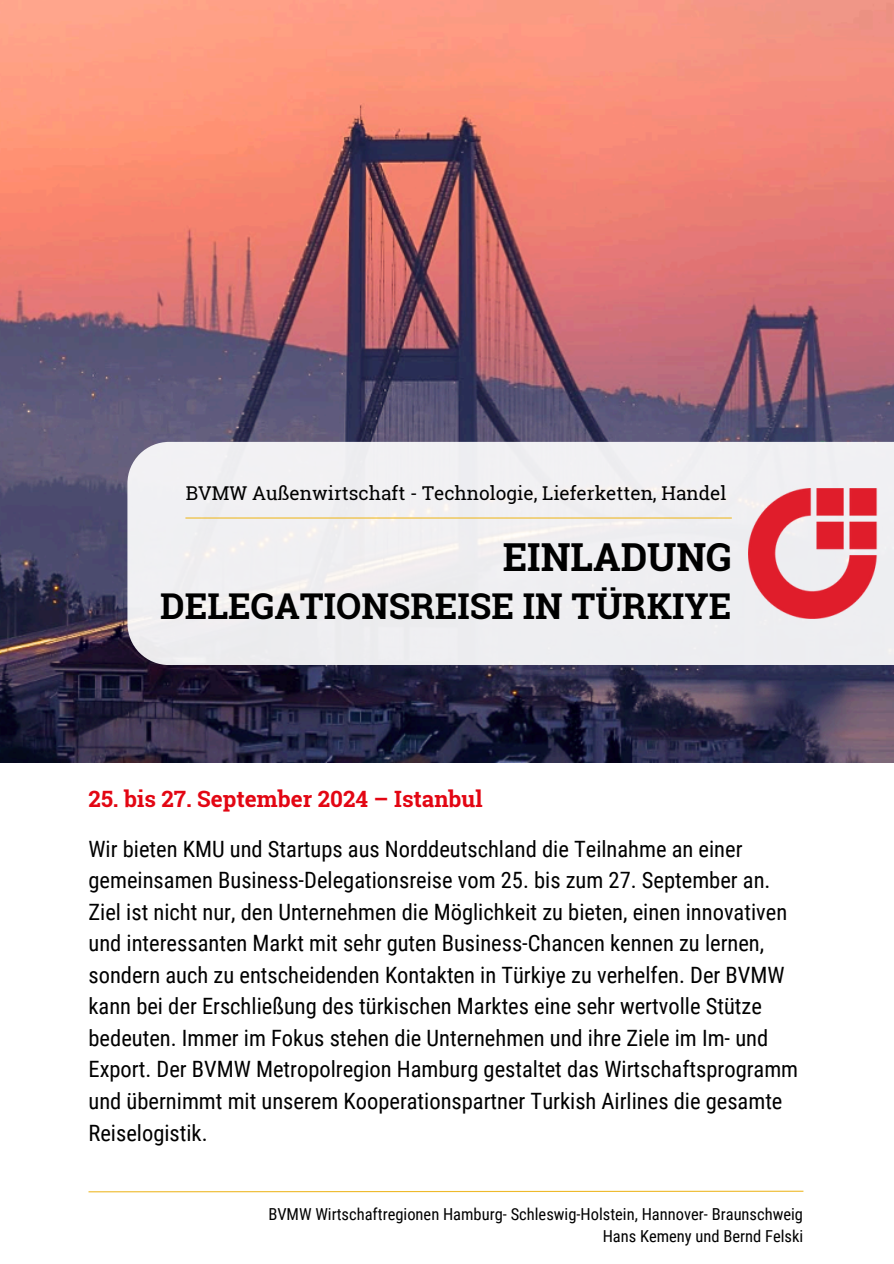
<style>
.page{position:relative;width:894px;height:1264px;background:#fff}
.page>*{position:absolute;margin:0;border:0;box-sizing:border-box;transform-origin:0 0}
.t1{font:700 38.55px "Roboto Slab";color:#000}
.t2{font:700 35.55px "Roboto Slab";color:#000}
.t3{font:22.5px/31.5px "Roboto Condensed";color:#000}
.t4{font:700 22.5px "Roboto Slab";color:#e30613}
.t5{font:19.05px "Roboto Slab";color:#000}
.t6{font:16.5px "Roboto Condensed";color:#000}
</style>
<div class="page">
<img style="left:0;top:0;width:893px;height:762px">
<div style="left:127px;top:442px;width:766px;height:223px;background:#efeff1"></div>
<img style="left:747px;top:489px;width:133px;height:129px">
<hr style="left:185px;top:517px;width:546px;height:1px;background:#eeba2b">
<svg style="left:88px;top:1190px;width:716px;height:2px"></svg>
<h1 class="t5" style="left:186px;top:480px;width:542px">BVMW Außenwirtschaft - Technologie, Lieferketten, Handel</h1>
<p class="t1" style="left:502px;top:530px;width:230px">EINLADUNG</p>
<p class="t2" style="left:160px;top:582px;width:572px">DELEGATIONSREISE IN TÜRKIYE</p>
<h3 class="t4" style="left:89px;top:783px;width:395px">25. bis 27. September 2024 – Istanbul</h3>
<h2 class="t3" style="left:88px;top:833px;width:711px">Wir bieten KMU und Startups aus Norddeutschland die Teilnahme an einer gemeinsamen Business-Delegationsreise vom 25. bis zum 27. September an.<br>Ziel ist nicht nur, den Unternehmen die Möglichkeit zu bieten, einen innovativen und interessanten Markt mit sehr guten Business-Chancen kennen zu lernen, sondern auch zu entscheidenden Kontakten in Türkiye zu verhelfen. Der BVMW kann bei der Erschließung des türkischen Marktes eine sehr wertvolle Stütze bedeuten. Immer im Fokus stehen die Unternehmen und ihre Ziele im Im- und Export. Der BVMW Metropolregion Hamburg gestaltet das Wirtschaftsprogramm und übernimmt mit unserem Kooperationspartner Turkish Airlines die gesamte Reiselogistik.</h2>
<p class="t6" style="left:268px;top:1204px;width:536px">BVMW Wirtschaftregionen Hamburg- Schleswig-Holstein, Hannover- Braunschweig</p>
<p class="t6" style="left:602px;top:1226px;width:202px">Hans Kemeny und Bernd Felski</p>
</div>
